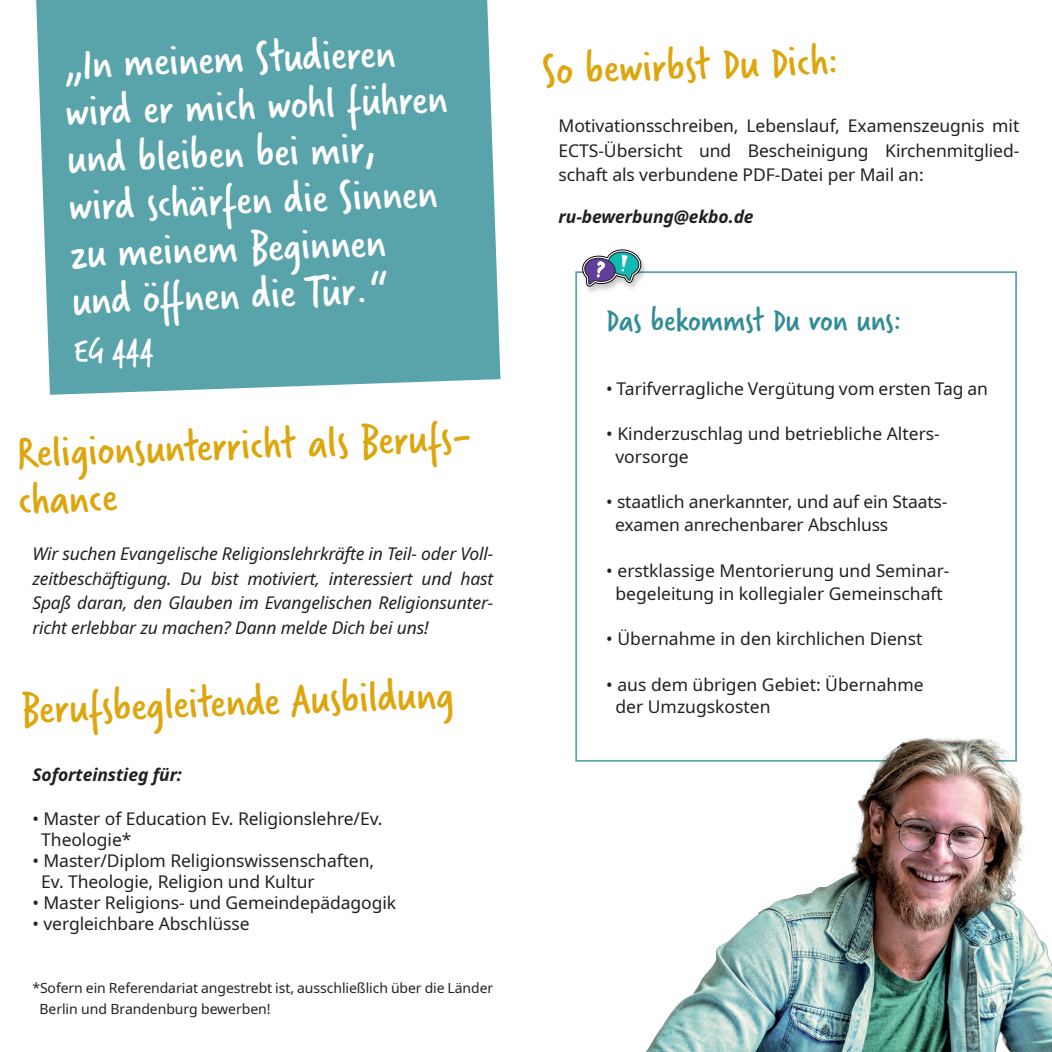
<style>
.page{position:relative;width:1052px;height:1052px;background:#fff}
.page>*{position:absolute;margin:0;border:0;box-sizing:border-box;transform-origin:0 0}
.t1{font:47.25px "Verveine";color:#fff}
.t2{font:47.25px "Verveine";color:#dda60d}
.t3{font:35px "Verveine";color:#308d97}
.t4{font:35px "Verveine";color:#fff}
.t5{font:17.5px/24.5px "Noto Sans";letter-spacing:-.005em;color:#231f20;text-align:justify}
.t6{font:italic 17.5px/24.5px "Noto Sans";letter-spacing:-.01em;color:#231f20;text-align:justify}
.t7{font:italic 700 17.5px "Noto Sans";letter-spacing:-.005em;color:#231f20}
.t8{font:14px "Noto Sans";letter-spacing:-.005em;color:#231f20}
</style>
<div class="page">
<div style="left:36px;top:0;width:464px;height:395px;background:#59a3ab"></div>
<div style="left:580px;top:249px;width:68px;height:46px;background:#231f20;opacity:.27"></div>
<svg style="left:582px;top:249px;width:60px;height:37px"></svg>
<svg style="left:575px;top:302px;width:3px;height:11px"></svg>
<img style="left:642px;top:728px;width:410px;height:324px">
<p class="t1" style="left:63px;top:32px;width:333px;rotate:-2deg">„In meinem Studieren</p>
<p class="t2" style="left:540px;top:38px;width:297px;rotate:-2deg">So bewirbst Du Dich:</p>
<p class="t1" style="left:64px;top:79px;width:384px;rotate:-2deg">wird er mich wohl führen</p>
<p class="t1" style="left:66px;top:126px;width:311px;rotate:-2deg">und bleiben bei mir,</p>
<p class="t1" style="left:67px;top:173px;width:370px;rotate:-2deg">wird schärfen die Sinnen</p>
<p class="t1" style="left:69px;top:221px;width:317px;rotate:-2deg">zu meinem Beginnen</p>
<p class="t5" style="left:558px;top:114px;width:462px">Motivationsschreiben, Lebenslauf, Examenszeugnis mit ECTS-Übersicht und Bescheinigung Kirchenmitglied&shy;schaft als verbundene PDF-Datei per Mail an:</p>
<p class="t7" style="left:558px;top:205px;width:197px">ru-bewerbung@ekbo.de</p>
<p class="t1" style="left:71px;top:268px;width:317px;rotate:-2deg">und öffnen die Tür.“</p>
<p class="t4" style="left:73px;top:327px;width:82px;rotate:-2deg">EG 444</p>
<p class="t3" style="left:606px;top:296px;width:296px">Das bekommst Du von uns:</p>
<p class="t2" style="left:16px;top:420px;width:461px;rotate:-2deg">Religionsunterricht als Berufs-</p>
<p class="t2" style="left:17px;top:467px;width:101px;rotate:-2deg">chance</p>
<p class="t6" style="left:32px;top:542px;width:462px">Wir suchen Evangelische Religionslehrkräfte in Teil- oder Voll&shy;zeitbeschäftigung. Du bist motiviert, interessiert und hast Spaß daran, den Glauben im Evangelischen Religionsunter&shy;richt erlebbar zu machen? Dann melde Dich bei uns!</p>
<p class="t2" style="left:20px;top:676px;width:435px;rotate:-2deg">Berufsbegleitende Ausbildung</p>
<p class="t7" style="left:32px;top:762px;width:151px">Soforteinstieg für:</p>
<p class="t5" style="left:32px;top:806px;width:352px">• Master of Education Ev. Religionslehre/Ev.</p>
<p class="t5" style="left:41px;top:827px;width:92px">Theologie*</p>
<p class="t5" style="left:32px;top:848px;width:343px">• Master/Diplom Religionswissenschaften,</p>
<p class="t5" style="left:41px;top:869px;width:275px">Ev. Theologie, Religion und Kultur</p>
<p class="t5" style="left:32px;top:890px;width:365px">• Master Religions- und Gemeindepädagogik</p>
<p class="t5" style="left:32px;top:911px;width:219px">• vergleichbare Abschlüsse</p>
<p class="t8" style="left:32px;top:977px;width:462px">*Sofern ein Referendariat angestrebt ist, ausschließlich über die Länder</p>
<p class="t8" style="left:40px;top:998px;width:232px">Berlin und Brandenburg bewerben!</p>
<p class="t5" style="left:606px;top:376px;width:383px">• Tarifverragliche Vergütung vom ersten Tag an</p>
<p class="t5" style="left:606px;top:422px;width:335px">• Kinderzuschlag und betriebliche Alters-</p>
<p class="t5" style="left:615px;top:445px;width:75px">vorsorge</p>
<p class="t5" style="left:606px;top:490px;width:342px">• staatlich anerkannter, und auf ein Staats-</p>
<p class="t5" style="left:615px;top:513px;width:275px">examen anrechenbarer Abschluss</p>
<p class="t5" style="left:606px;top:558px;width:345px">• erstklassige Mentorierung und Seminar-</p>
<p class="t5" style="left:615px;top:581px;width:329px">begeleitung in kollegialer Gemeinschaft</p>
<p class="t5" style="left:606px;top:627px;width:317px">• Übernahme in den kirchlichen Dienst</p>
<p class="t5" style="left:606px;top:672px;width:319px">• aus dem übrigen Gebiet: Übernahme</p>
<p class="t5" style="left:615px;top:695px;width:157px">der Umzugskosten</p>
</div>
